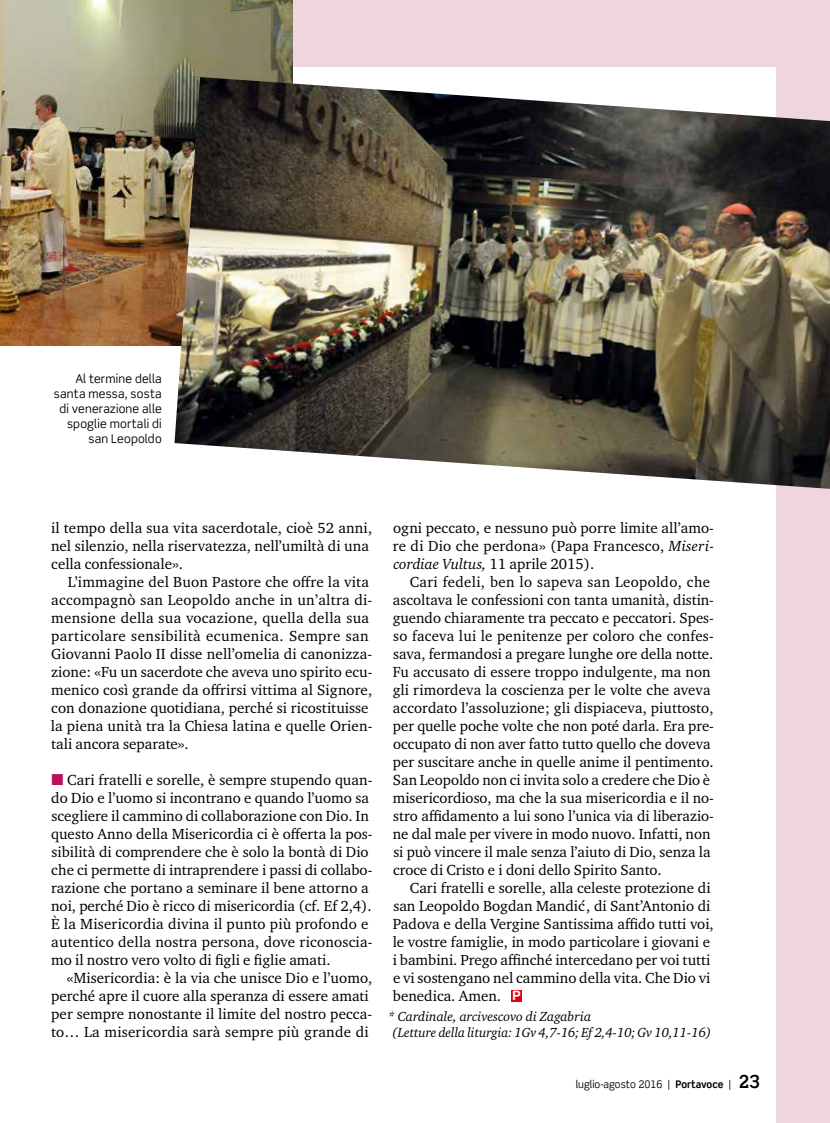
<style>
.page{position:relative;width:830px;height:1123px;background:#fff}
.page>*{position:absolute;margin:0;border:0;box-sizing:border-box;transform-origin:0 0}
.t1{font:15px/18px "Charter ITC Std";color:#000}
.t2{font:italic 13.5px/16.5px "Charter ITC Std";color:#000}
.t3{font:12px/15px "Scene Std";letter-spacing:.015em;color:#000;text-align:right}
.t4{font:10.5px "Scene Std";color:#000;scale:.95 1}
.s1{color:#b90f5c}
.s2{font-style:italic}
.s3{font-family:"Harabara";font-weight:700;font-size:13.95px;color:#fff}
.s4{font-weight:700}
.s5{font-weight:700;font-size:18px}
</style>
<div class="page">
<div style="left:1px;top:0;width:828px;height:67px;background:#efd5dd"></div>
<div style="left:776px;top:0;width:53px;height:1123px;background:#efd5dd"></div>
<div style="left:511px;top:989px;width:10px;height:12px;background:#e3000f"></div>
<img style="left:0;top:0;width:292px;height:345px">
<img style="left:174px;top:77px;width:655px;height:412px">
<p class="t3" style="left:54px;top:371px;width:109px">Al termine della santa messa, sosta di venerazione alle spoglie mortali di san Leopoldo</p>
<p class="t1" style="left:51px;top:519px;width:322px">il tempo della sua vita sacerdotale, cioè 52 anni, nel silenzio, nella riservatezza, nell’umiltà di una cella confessionale».</p>
<p class="t1" style="left:51px;top:573px;width:323px;text-indent:17px">L’immagine del Buon Pastore che offre la vita accompagnò san Leopoldo anche in un’altra di&shy;mensione della sua vocazione, quella della sua particolare sensibilità ecumenica. Sempre san Giovanni Paolo II disse nell’omelia di canonizza&shy;zione: «Fu un sacerdote che aveva uno spirito ecu&shy;menico così grande da offrirsi vittima al Signore, con donazione quotidiana, perché si ricostituisse la piena unità tra la Chiesa latina e quelle Orien&shy;tali ancora separate».</p>
<p class="t1" style="left:51px;top:771px;width:323px"><span class="s1">■</span> Cari fratelli e sorelle, è sempre stupendo quan&shy;do Dio e l’uomo si incontrano e quando l’uomo sa scegliere il cammino di collaborazione con Dio. In questo Anno della Misericordia ci è offerta la pos&shy;sibilità di comprendere che è solo la bontà di Dio che ci permette di intraprendere i passi di collabo&shy;razione che portano a seminare il bene attorno a noi, perché Dio è ricco di misericordia (cf. Ef 2,4).<br>È la Misericordia divina il punto più profondo e autentico della nostra persona, dove riconoscia&shy;mo il nostro vero volto di figli e figlie amati.</p>
<p class="t1" style="left:51px;top:969px;width:322px;text-indent:16px">«Misericordia: è la via che unisce Dio e l’uomo, perché apre il cuore alla speranza di essere amati per sempre nonostante il limite del nostro pecca&shy;to… La misericordia sarà sempre più grande di</p>
<p class="t1" style="left:392px;top:519px;width:323px;text-align:justify">ogni peccato, e nessuno può porre limite all’amo&shy;re di Dio che perdona» (Papa Francesco, <span class="s2">Miseri&shy;cordiae Vultus,</span> 11 aprile 2015).</p>
<p class="t1" style="left:392px;top:573px;width:323px;text-indent:17px">Cari fedeli, ben lo sapeva san Leopoldo, che ascoltava le confessioni con tanta umanità, distin&shy;guendo chiaramente tra peccato e peccatori. Spes&shy;so faceva lui le penitenze per coloro che confes&shy;sava, fermandosi a pregare lunghe ore della notte.<br>Fu accusato di essere troppo indulgente, ma non gli rimordeva la coscienza per le volte che aveva accordato l’assoluzione; gli dispiaceva, piuttosto, per quelle poche volte che non poté darla. Era pre&shy;occupato di non aver fatto tutto quello che doveva per suscitare anche in quelle anime il pentimento.<br>San Leopoldo non ci invita solo a credere che Dio è misericordioso, ma che la sua misericordia e il no&shy;stro affidamento a lui sono l’unica via di liberazio&shy;ne dal male per vivere in modo nuovo. Infatti, non si può vincere il male senza l’aiuto di Dio, senza la croce di Cristo e i doni dello Spirito Santo.</p>
<p class="t1" style="left:392px;top:879px;width:322px;text-indent:17px">Cari fratelli e sorelle, alla celeste protezione di san Leopoldo Bogdan Mandic´, di Sant’Antonio di Padova e della Vergine Santissima affido tutti voi, le vostre famiglie, in modo particolare i giovani e i bambini. Prego affinché intercedano per voi tutti e vi sostengano nel cammino della vita. Che Dio vi benedica. Amen. <span class="s3">P</span></p>
<p class="t2" style="left:392px;top:1008px;width:320px;text-indent:-4px">* Cardinale, arcivescovo di Zagabria<br>(Letture della liturgia: 1Gv 4,7-16; Ef 2,4-10; Gv 10,11-16)</p>
<p class="t4" style="left:575px;top:1078px;width:195px">luglio-agosto 2016 | <span class="s4">Portavoce</span> | <span class="s5">23</span></p>
</div>
